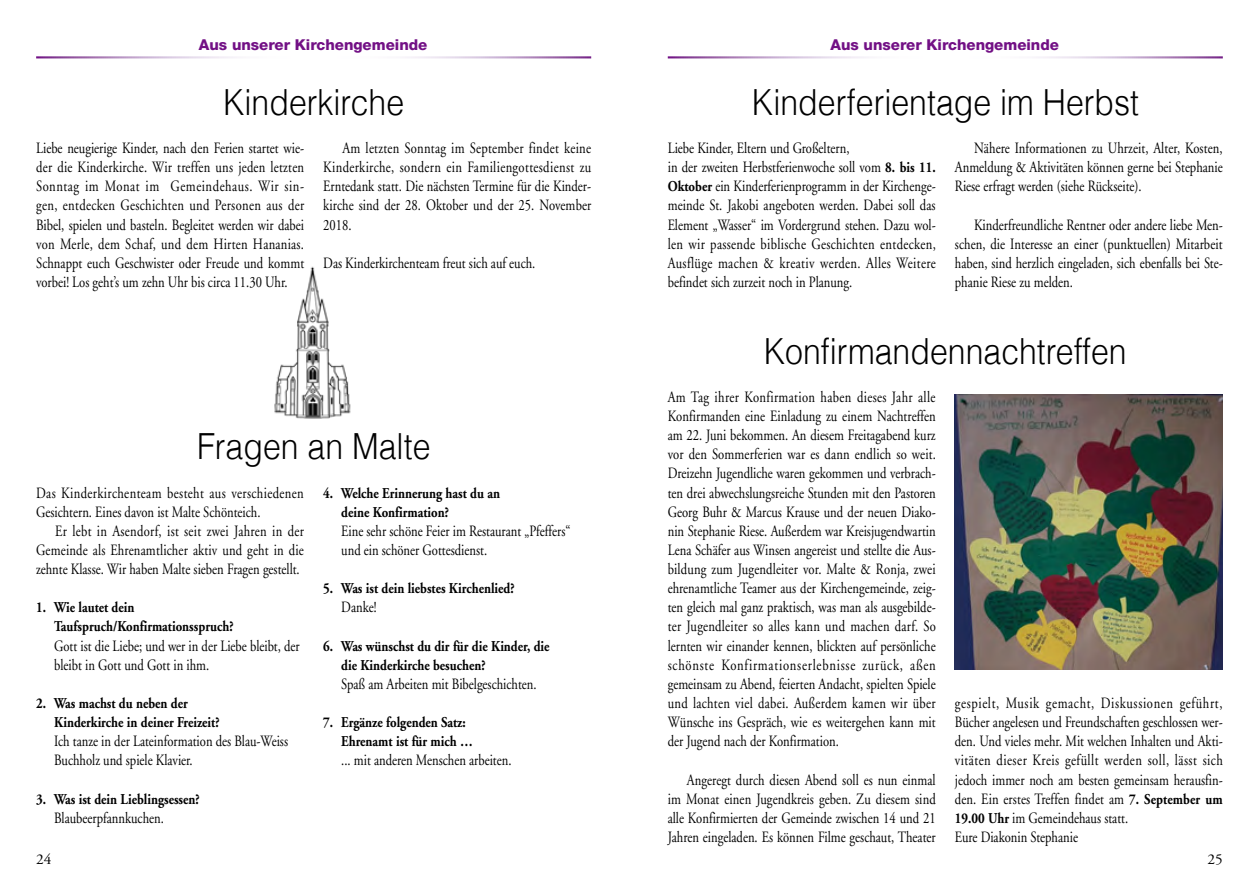
<style>
.page{position:relative;width:1259px;height:893px;background:#fff}
.page>*{position:absolute;margin:0;border:0;box-sizing:border-box;transform-origin:0 0}
.t1{font:300 36px "Helvetica";color:#000;scale:.89 1}
.t2{font:15.75px/19.2px "Adobe Garamond LT";color:#000;text-align:justify;scale:.8 1}
.t3{font:15.75px/19.2px "Adobe Garamond LT";letter-spacing:.025em;color:#000;scale:.8 1}
.t4{font:700 15px/19.2px "Adobe Garamond LT";color:#000;scale:.85 1}
.t5{font:800 15px "Helvetica Neue LT";color:#721085}
.t6{font:15px "Adobe Garamond LT";color:#000}
.s1{font-weight:700;font-size:15px}
</style>
<div class="page">
<img style="left:274px;top:266px;width:77px;height:153px">
<img style="left:955px;top:395px;width:267px;height:275px">
<p class="t5" style="left:199px;top:35px;width:230px">Aus unserer Kirchengemeinde</p>
<p class="t5" style="left:830px;top:35px;width:230px">Aus unserer Kirchengemeinde</p>
<h1 class="t1" style="left:223px;top:80px;width:205px">Kinderkirche</h1>
<p class="t2" style="left:36px;top:138px;width:337px">Liebe neugierige Kinder, nach den Ferien startet wie&shy;der die Kinderkirche. Wir treffen uns jeden letzten Sonntag im Monat im Gemeindehaus. Wir sin&shy;gen, entdecken Geschichten und Personen aus der Bibel, spielen und basteln. Begleitet werden wir dabei von Merle, dem Schaf, und dem Hirten Hananias.<br>Schnappt euch Geschwister oder Freude und kommt vorbei! Los geht’s um zehn Uhr bis circa 11.30 Uhr.</p>
<p class="t2" style="left:323px;top:138px;width:337px;text-indent:19px">Am letzten Sonntag im September findet keine Kinderkirche, sondern ein Familiengottesdienst zu Erntedank statt. Die nächsten Termine für die Kinder&shy;kirche sind der 28. Oktober und der 25. November 2018.</p>
<p class="t2" style="left:323px;top:253px;width:267px">Das Kinderkirchenteam freut sich auf euch.</p>
<h1 class="t1" style="left:197px;top:424px;width:264px">Fragen an Malte</h1>
<p class="t4" style="left:341px;top:483px;width:188px;text-indent:-18px">4. Welche Erinnerung hast du an deine Konfirmation?</p>
<p class="t2" style="left:341px;top:521px;width:288px">Eine sehr schöne Feier im Restaurant „Pfeffers“ und ein schöner Gottesdienst.</p>
<p class="t4" style="left:323px;top:579px;width:227px">5. Was ist dein liebstes Kirchenlied?</p>
<p class="t2" style="left:341px;top:598px;width:46px">Danke!</p>
<p class="t4" style="left:341px;top:636px;width:247px;text-indent:-18px">6. Was wünschst du dir für die Kinder, die die Kinderkirche besuchen?</p>
<p class="t2" style="left:341px;top:674px;width:246px">Spaß am Arbeiten mit Bibelgeschichten.</p>
<p class="t4" style="left:323px;top:713px;width:177px">7. Ergänze folgenden Satz:<br>Ehrenamt ist für mich …</p>
<p class="t2" style="left:341px;top:751px;width:214px">... mit anderen Menschen arbeiten.</p>
<p class="t3" style="left:36px;top:483px;width:336px">Das Kinderkirchenteam besteht aus verschiedenen<br>Gesichtern. Eines davon ist Malte Schönteich.</p>
<p class="t2" style="left:36px;top:521px;width:336px;text-indent:19px">Er lebt in Asendorf, ist seit zwei Jahren in der Gemeinde als Ehrenamtlicher aktiv und geht in die zehnte Klasse. Wir haben Malte sieben Fragen gestellt.</p>
<p class="t4" style="left:36px;top:598px;width:234px">1. Wie lautet dein<br>Taufspruch/Konfirmationsspruch?</p>
<p class="t2" style="left:54px;top:636px;width:308px">Gott ist die Liebe; und wer in der Liebe bleibt, der bleibt in Gott und Gott in ihm.</p>
<p class="t4" style="left:54px;top:694px;width:196px;text-indent:-18px">2. Was machst du neben der<br>Kinderkirche in deiner Freizeit?</p>
<p class="t2" style="left:54px;top:732px;width:294px">Ich tanze in der Lateinformation des Blau-Weiss<br>Buchholz und spiele Klavier.</p>
<p class="t4" style="left:36px;top:789px;width:194px">3. Was ist dein Lieblingsessen?</p>
<p class="t2" style="left:54px;top:808px;width:139px">Blaubeerpfannkuchen.</p>
<h1 class="t1" style="left:752px;top:80px;width:436px">Kinderferientage im Herbst</h1>
<p class="t2" style="left:668px;top:138px;width:337px;text-align:left">Liebe Kinder, Eltern und Großeltern,<br>in der zweiten Herbstferienwoche soll vom <span class="s1">8. bis 11.<br>Oktober</span> ein Kinderferienprogramm in der Kirchenge&shy;meinde St. Jakobi angeboten werden. Dabei soll das Element „Wasser“ im Vordergrund stehen. Dazu wol&shy;len wir passende biblische Geschichten entdecken, Ausflüge machen &amp; kreativ werden. Alles Weitere befindet sich zurzeit noch in Planung.</p>
<p class="t2" style="left:955px;top:138px;width:336px;text-indent:19px">Nähere Informationen zu Uhrzeit, Alter, Kosten, Anmeldung &amp; Aktivitäten können gerne bei Stephanie Riese erfragt werden (siehe Rückseite).</p>
<p class="t2" style="left:955px;top:215px;width:336px;text-indent:19px">Kinderfreundliche Rentner oder andere liebe Men&shy;schen, die Interesse an einer (punktuellen) Mitarbeit haben, sind herzlich eingeladen, sich ebenfalls bei Ste&shy;phanie Riese zu melden.</p>
<h1 class="t1" style="left:764px;top:328px;width:409px">Konfirmandennachtreffen</h1>
<p class="t2" style="left:668px;top:387px;width:337px">Am Tag ihrer Konfirmation haben dieses Jahr alle Konfirmanden eine Einladung zu einem Nachtreffen am 22. Juni bekommen. An diesem Freitagabend kurz vor den Sommerferien war es dann endlich so weit.<br>Dreizehn Jugendliche waren gekommen und verbrach&shy;ten drei abwechslungsreiche Stunden mit den Pastoren Georg Buhr &amp; Marcus Krause und der neuen Diako&shy;nin Stephanie Riese. Außerdem war Kreisjugendwartin Lena Schäfer aus Winsen angereist und stellte die Aus&shy;bildung zum Jugendleiter vor. Malte &amp; Ronja, zwei ehrenamtliche Teamer aus der Kirchengemeinde, zeig&shy;ten gleich mal ganz praktisch, was man als ausgebilde&shy;ter Jugendleiter so alles kann und machen darf. So lernten wir einander kennen, blickten auf persönliche schönste Konfirmationserlebnisse zurück, aßen gemeinsam zu Abend, feierten Andacht, spielten Spiele und lachten viel dabei. Außerdem kamen wir über Wünsche ins Gespräch, wie es weitergehen kann mit der Jugend nach der Konfirmation.</p>
<p class="t2" style="left:668px;top:770px;width:336px;text-indent:19px">Angeregt durch diesen Abend soll es nun einmal im Monat einen Jugendkreis geben. Zu diesem sind alle Konfirmierten der Gemeinde zwischen 14 und 21<br>Jahren eingeladen. Es können Filme geschaut, Theater</p>
<p class="t2" style="left:955px;top:693px;width:337px;text-align:left">gespielt, Musik gemacht, Diskussionen geführt, Bücher angelesen und Freundschaften geschlossen wer&shy;den. Und vieles mehr. Mit welchen Inhalten und Akti&shy;vitäten dieser Kreis gefüllt werden soll, lässt sich jedoch immer noch am besten gemeinsam herausfin&shy;den. Ein erstes Treffen findet am <span class="s1">7. September um 19.00 Uhr</span> im Gemeindehaus statt.<br>Eure Diakonin Stephanie</p>
<p class="t6" style="left:36px;top:851px;width:17px">24</p>
<p class="t6" style="left:1207px;top:851px;width:17px">25</p>
</div>
